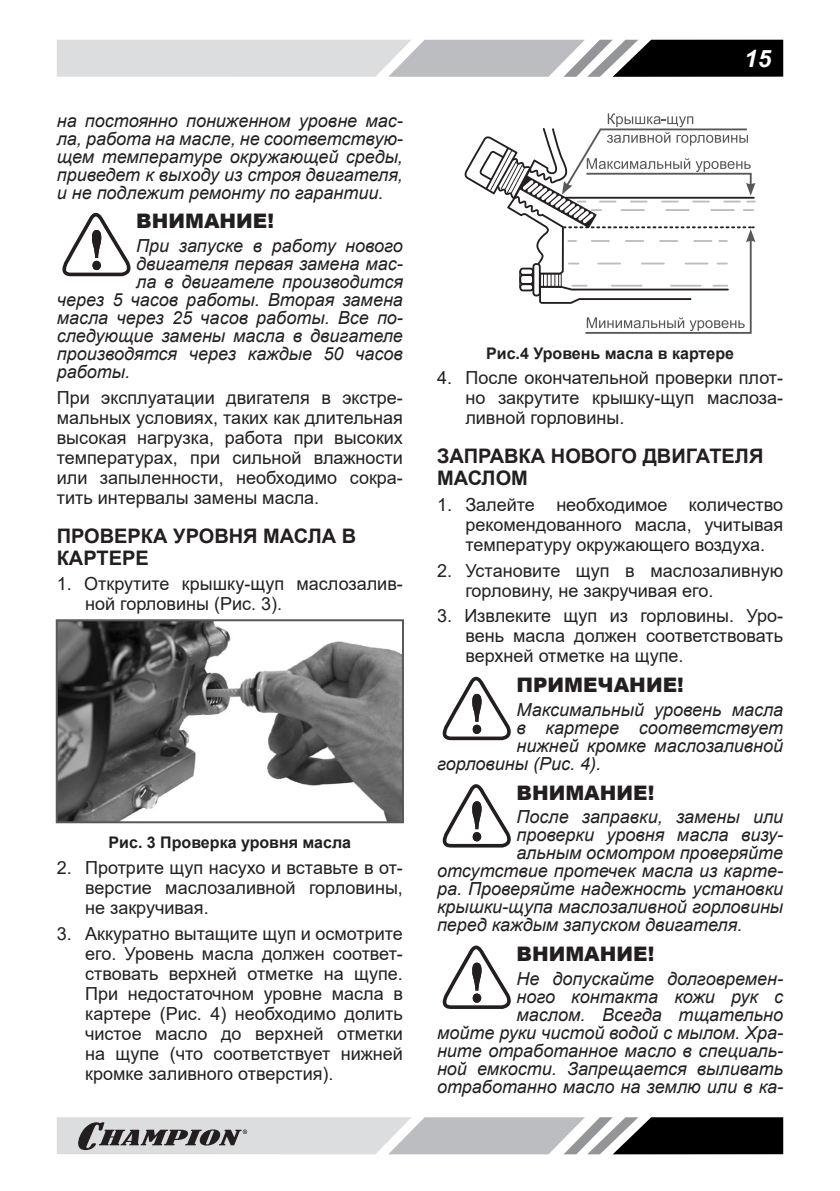
<style>
.page{position:relative;width:840px;height:1191px;background:#fff}
.page>*{position:absolute;margin:0;border:0;box-sizing:border-box;transform-origin:0 0}
.t1{font:italic 700 24px "Arial";color:#fff}
.Заголовок2{font:700 20px/22px "Arial";color:#231f20}
.ВНИМАНИЕ{font:900 20px "Arial";color:#231f20}
.ВНИМАНИЕ_ТЕКСТ{font:italic 18px/18px "Arial";color:#231f20;text-align:justify}
.Текст_список_1{font:18px/20px "Arial";color:#231f20;text-align:justify}
.Текст_основной{font:18px/20px "Arial";color:#231f20;text-align:justify}
.РИСУНОК{font:700 16px "Arial";color:#231f20}
</style>
<div class="page">
<svg style="left:57px;top:40px;width:725px;height:37px;background:#a7a8aa"></svg>
<svg style="left:57px;top:1117px;width:725px;height:37px;background:#9c9d9e"></svg>
<svg style="left:62px;top:213px;width:69px;height:63px"></svg>
<img style="left:59px;top:622px;width:342px;height:198px">
<div style="left:56px;top:619px;width:348px;height:204px;border:2px solid #57585a"></div>
<svg style="left:464px;top:113px;width:291px;height:221px"></svg>
<svg style="left:442px;top:677px;width:69px;height:63px"></svg>
<svg style="left:442px;top:784px;width:69px;height:63px"></svg>
<svg style="left:442px;top:945px;width:69px;height:64px"></svg>
<p class="ВНИМАНИЕ_ТЕКСТ" style="left:57px;top:111px;width:347px">на постоянно пониженном уровне мас&shy;ла, работа на масле, не соответствую&shy;щем температуре окружающей среды, приведет к выходу из строя двигателя, и не подлежит ремонту по гарантии.</p>
<p class="ВНИМАНИЕ" style="left:136px;top:207px;width:139px">ВНИМАНИЕ!</p>
<p class="ВНИМАНИЕ_ТЕКСТ" style="left:136px;top:237px;width:268px">При запуске в работу нового</p>
<p class="ВНИМАНИЕ_ТЕКСТ" style="left:136px;top:255px;width:268px">двигателя первая замена мас-</p>
<p class="ВНИМАНИЕ_ТЕКСТ" style="left:136px;top:273px;width:268px">ла в двигателе производится</p>
<p class="ВНИМАНИЕ_ТЕКСТ" style="left:57px;top:291px;width:347px">через 5 часов работы. Вторая замена</p>
<p class="ВНИМАНИЕ_ТЕКСТ" style="left:57px;top:309px;width:347px">масла через 25 часов работы. Все по-</p>
<p class="ВНИМАНИЕ_ТЕКСТ" style="left:57px;top:327px;width:347px">следующие замены масла в двигателе</p>
<p class="ВНИМАНИЕ_ТЕКСТ" style="left:57px;top:345px;width:347px">производятся через каждые 50 часов</p>
<p class="ВНИМАНИЕ_ТЕКСТ" style="left:57px;top:363px;width:75px">работы.</p>
<p class="Текст_основной" style="left:57px;top:387px;width:347px">При эксплуатации двигателя в экстре&shy;мальных условиях, таких как длительная высокая нагрузка, работа при высоких температурах, при сильной влажности или запыленности, необходимо сокра&shy;тить интервалы замены масла.</p>
<p class="Заголовок2" style="left:57px;top:525px;width:301px">ПРОВЕРКА УРОВНЯ МАСЛА В<br>КАРТЕРЕ</p>
<p class="Текст_список_1" style="left:85px;top:574px;width:319px;text-indent:-28px">1. Открутите крышку-щуп маслозалив&shy;ной горловины (Рис. 3).</p>
<p class="РИСУНОК" style="left:108px;top:831px;width:244px">Рис. 3 Проверка уровня масла</p>
<p class="Текст_список_1" style="left:85px;top:857px;width:319px;text-indent:-28px">2. Протрите щуп насухо и вставьте в от&shy;верстие маслозаливной горловины, не закручивая.</p>
<p class="Текст_список_1" style="left:85px;top:923px;width:319px;text-indent:-28px">3. Аккуратно вытащите щуп и осмотрите его. Уровень масла должен соответ&shy;ствовать верхней отметке на щупе.<br>При недостаточном уровне масла в картере (Рис. 4) необходимо долить чистое масло до верхней отметки на щупе (что соответствует нижней кромке заливного отверстия).</p>
<h1 class="t1" style="left:743px;top:42px;width:28px">15</h1>
<p class="РИСУНОК" style="left:486px;top:342px;width:249px">Рис.4 Уровень масла в картере</p>
<p class="Текст_список_1" style="left:465px;top:368px;width:319px;text-indent:-28px">4. После окончательной проверки плот&shy;но закрутите крышку-щуп маслоза&shy;ливной горловины.</p>
<p class="Заголовок2" style="left:437px;top:445px;width:328px">ЗАПРАВКА НОВОГО ДВИГАТЕЛЯ<br>МАСЛОМ</p>
<p class="Текст_список_1" style="left:465px;top:494px;width:319px;text-indent:-28px">1. Залейте необходимое количество рекомендованного масла, учитывая температуру окружающего воздуха.</p>
<p class="Текст_список_1" style="left:465px;top:560px;width:319px;text-indent:-28px">2. Установите щуп в маслозаливную горловину, не закручивая его.</p>
<p class="Текст_список_1" style="left:465px;top:606px;width:319px;text-indent:-28px">3. Извлеките щуп из горловины. Уро&shy;вень масла должен соответствовать верхней отметке на щупе.</p>
<p class="ВНИМАНИЕ" style="left:516px;top:670px;width:169px">ПРИМЕЧАНИЕ!</p>
<p class="ВНИМАНИЕ_ТЕКСТ" style="left:516px;top:701px;width:268px">Максимальный уровень масла</p>
<p class="ВНИМАНИЕ_ТЕКСТ" style="left:516px;top:719px;width:268px">в картере соответствует</p>
<p class="ВНИМАНИЕ_ТЕКСТ" style="left:516px;top:737px;width:268px">нижней кромке маслозаливной</p>
<p class="ВНИМАНИЕ_ТЕКСТ" style="left:437px;top:755px;width:166px">горловины (Рис. 4).</p>
<p class="ВНИМАНИЕ" style="left:516px;top:778px;width:139px">ВНИМАНИЕ!</p>
<p class="ВНИМАНИЕ_ТЕКСТ" style="left:516px;top:808px;width:268px">После заправки, замены или</p>
<p class="ВНИМАНИЕ_ТЕКСТ" style="left:516px;top:826px;width:267px">проверки уровня масла визу-</p>
<p class="ВНИМАНИЕ_ТЕКСТ" style="left:516px;top:844px;width:268px">альным осмотром проверяйте</p>
<p class="ВНИМАНИЕ_ТЕКСТ" style="left:437px;top:862px;width:347px">отсутствие протечек масла из карте-</p>
<p class="ВНИМАНИЕ_ТЕКСТ" style="left:437px;top:880px;width:347px">ра. Проверяйте надежность установки</p>
<p class="ВНИМАНИЕ_ТЕКСТ" style="left:437px;top:898px;width:347px">крышки-щупа маслозаливной горловины</p>
<p class="ВНИМАНИЕ_ТЕКСТ" style="left:437px;top:916px;width:307px">перед каждым запуском двигателя.</p>
<p class="ВНИМАНИЕ" style="left:516px;top:939px;width:139px">ВНИМАНИЕ!</p>
<p class="ВНИМАНИЕ_ТЕКСТ" style="left:437px;top:969px;width:347px;text-align:right">Не допускайте долговремен-<br>ного контакта кожи рук с<br>маслом. Всегда тщательно<br>мойте руки чистой водой с мылом. Хра&shy;ните отработанное масло в специаль&shy;ной емкости. Запрещается выливать отработанно масло на землю или в ка-</p>
</div>
